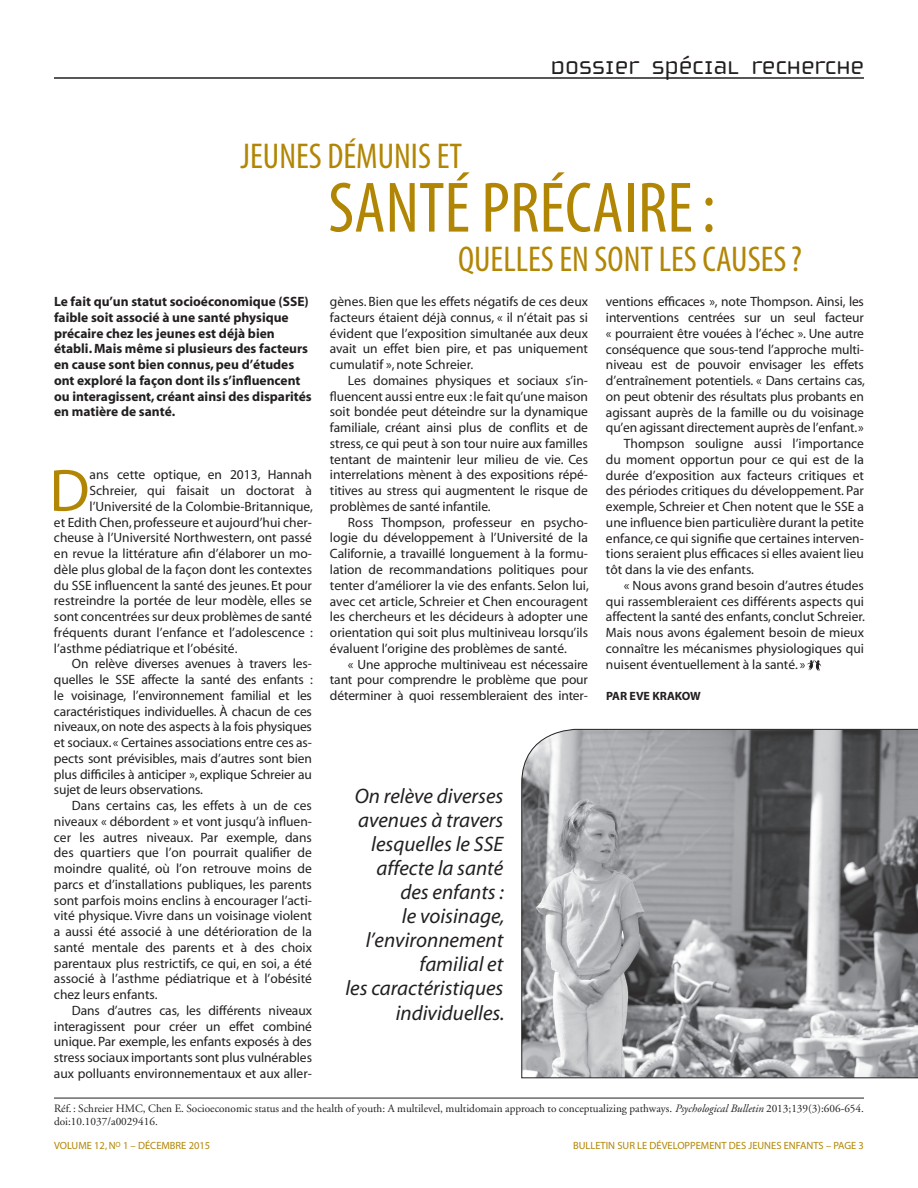
<style>
.page{position:relative;width:918px;height:1188px;background:#fff}
.page>*{position:absolute;margin:0;border:0;box-sizing:border-box;transform-origin:0 0}
.t1{font:condensed 72px "Myriad";color:#b28605}
.t2{font:60.3px "Myriad";color:#b28605}
.t3{font:condensed 36px "Myriad";color:#b28605}
.t4{font:27px "Cholla Unicase";color:#231f20}
.t5{font:italic 21px/24px "Myriad";color:#231f20;text-align:right}
.t6{font:13.5px/15.8px "Myriad";color:#231f20;text-align:justify}
.t7{font:700 13.5px/15.8px "Myriad";color:#231f20}
.t8{font:700 12px "Myriad";color:#231f20}
.t9{font:11.25px/12.8px "Adobe Garamond";color:#231f20}
.t10{font:10.5px "Myriad";color:#b28605}
.s1{font-style:italic}
.s2{font-size:7.5px}
</style>
<div class="page">
<hr style="left:54px;top:77px;width:810px;height:2px;background:#231f20">
<svg style="left:807px;top:660px;width:14px;height:11px"></svg>
<hr style="left:54px;top:1098px;width:810px;height:1px;background:#231f20">
<svg style="left:521px;top:729px;width:397px;height:350px"></svg>
<h3 class="t3" style="left:241px;top:138px;width:223px">JEUNES DÉMUNIS ET</h3>
<h3 class="t4" style="left:551px;top:54px;width:315px">Dossier spécial recherche</h3>
<h1 class="t1" style="left:328px;top:172px;width:389px">SANTÉ PRÉCAIRE:</h1>
<p class="t7" style="left:54px;top:294px;width:259px">Le fait qu’un statut socioéconomique (SSE) faible soit associé à une santé physique précaire chez les jeunes est déjà bien établi. Mais même si plusieurs des facteurs en cause sont bien connus, peu d’études ont exploré la façon dont ils s’influencent ou interagissent, créant ainsi des disparités en matière de santé.</p>
<h2 class="t2" style="left:49px;top:461px;width:42px">D</h2>
<p class="t6" style="left:90px;top:467px;width:224px">ans cette optique, en 2013, Hannah</p>
<p class="t6" style="left:90px;top:483px;width:224px">Schreier, qui faisait un doctorat à</p>
<p class="t6" style="left:90px;top:499px;width:225px">l’Université de la Colombie-Britannique,</p>
<p class="t6" style="left:54px;top:515px;width:259px">et Edith Chen, professeure et aujourd’hui cher-</p>
<p class="t6" style="left:54px;top:530px;width:260px">cheuse à l’Université Northwestern, ont passé</p>
<p class="t6" style="left:54px;top:546px;width:259px">en revue la littérature afin d’élaborer un mo-</p>
<p class="t6" style="left:54px;top:562px;width:260px">dèle plus global de la façon dont les contextes</p>
<p class="t6" style="left:54px;top:578px;width:259px">du SSE influencent la santé des jeunes. Et pour</p>
<p class="t6" style="left:54px;top:593px;width:260px">restreindre la portée de leur modèle, elles se</p>
<p class="t6" style="left:54px;top:609px;width:259px">sont concentrées sur deux problèmes de santé</p>
<p class="t6" style="left:54px;top:625px;width:260px">fréquents durant l’enfance et l’adolescence :</p>
<p class="t6" style="left:54px;top:641px;width:185px">l’asthme pédiatrique et l’obésité.</p>
<p class="t6" style="left:72px;top:657px;width:241px">On relève diverses avenues à travers les-</p>
<p class="t6" style="left:54px;top:672px;width:260px">quelles le SSE affecte la santé des enfants :</p>
<p class="t6" style="left:54px;top:688px;width:260px">le voisinage, l’environnement familial et les</p>
<p class="t6" style="left:54px;top:704px;width:260px">caractéristiques individuelles. À chacun de ces</p>
<p class="t6" style="left:54px;top:720px;width:260px">niveaux, on note des aspects à la fois physiques</p>
<p class="t6" style="left:54px;top:735px;width:259px">et sociaux. « Certaines associations entre ces as-</p>
<p class="t6" style="left:54px;top:751px;width:260px">pects sont prévisibles, mais d’autres sont bien</p>
<p class="t6" style="left:54px;top:767px;width:259px">plus difficiles à anticiper », explique Schreier au</p>
<p class="t6" style="left:54px;top:783px;width:151px">sujet de leurs observations.</p>
<p class="t6" style="left:72px;top:798px;width:241px">Dans certains cas, les effets à un de ces</p>
<p class="t6" style="left:54px;top:814px;width:260px">niveaux « débordent » et vont jusqu’à influen-</p>
<p class="t6" style="left:54px;top:830px;width:259px">cer les autres niveaux. Par exemple, dans</p>
<p class="t6" style="left:54px;top:846px;width:259px">des quartiers que l’on pourrait qualifier de</p>
<p class="t6" style="left:54px;top:861px;width:259px">moindre qualité, où l’on retrouve moins de</p>
<p class="t6" style="left:54px;top:877px;width:260px">parcs et d’installations publiques, les parents</p>
<p class="t6" style="left:54px;top:893px;width:259px">sont parfois moins enclins à encourager l’acti-</p>
<p class="t6" style="left:54px;top:909px;width:260px">vité physique. Vivre dans un voisinage violent</p>
<p class="t6" style="left:54px;top:924px;width:259px">a aussi été associé à une détérioration de la</p>
<p class="t6" style="left:54px;top:940px;width:260px">santé mentale des parents et à des choix</p>
<p class="t6" style="left:54px;top:956px;width:260px">parentaux plus restrictifs, ce qui, en soi, a été</p>
<p class="t6" style="left:54px;top:972px;width:260px">associé à l’asthme pédiatrique et à l’obésité</p>
<p class="t6" style="left:54px;top:987px;width:105px">chez leurs enfants.</p>
<p class="t6" style="left:72px;top:1003px;width:241px">Dans d’autres cas, les différents niveaux</p>
<p class="t6" style="left:54px;top:1019px;width:260px">interagissent pour créer un effet combiné</p>
<p class="t6" style="left:54px;top:1035px;width:259px">unique. Par exemple, les enfants exposés à des</p>
<p class="t6" style="left:54px;top:1050px;width:260px">stress sociaux importants sont plus vulnérables</p>
<p class="t6" style="left:54px;top:1066px;width:259px">aux polluants environnementaux et aux aller-</p>
<h3 class="t3" style="left:458px;top:241px;width:346px">QUELLES EN SONT LES CAUSES?</h3>
<p class="t6" style="left:330px;top:294px;width:260px">gènes. Bien que les effets négatifs de ces deux facteurs étaient déjà connus, « il n’était pas si évident que l’exposition simultanée aux deux avait un effet bien pire, et pas uniquement cumulatif », note Schreier.</p>
<p class="t6" style="left:330px;top:373px;width:260px;text-indent:18px">Les domaines physiques et sociaux s’in&shy;fluencent aussi entre eux : le fait qu’une maison soit bondée peut déteindre sur la dynamique familiale, créant ainsi plus de conflits et de stress, ce qui peut à son tour nuire aux familles tentant de maintenir leur milieu de vie. Ces interrelations mènent à des expositions répé&shy;titives au stress qui augmentent le risque de problèmes de santé infantile.</p>
<p class="t6" style="left:330px;top:515px;width:260px;text-indent:18px">Ross Thompson, professeur en psycho&shy;logie du développement à l’Université de la Californie, a travaillé longuement à la formu&shy;lation de recommandations politiques pour tenter d’améliorer la vie des enfants. Selon lui, avec cet article, Schreier et Chen encouragent les chercheurs et les décideurs à adopter une orientation qui soit plus multiniveau lorsqu’ils évaluent l’origine des problèmes de santé.</p>
<p class="t6" style="left:330px;top:657px;width:260px;text-indent:18px">« Une approche multiniveau est nécessaire tant pour comprendre le problème que pour déterminer à quoi ressembleraient des inter-</p>
<p class="t6" style="left:606px;top:294px;width:260px">ventions efficaces », note Thompson. Ainsi, les</p>
<p class="t6" style="left:606px;top:310px;width:260px">interventions centrées sur un seul facteur</p>
<p class="t6" style="left:606px;top:326px;width:259px">« pourraient être vouées à l’échec ». Une autre</p>
<p class="t6" style="left:606px;top:342px;width:259px">conséquence que sous-tend l’approche multi-</p>
<p class="t6" style="left:606px;top:357px;width:260px">niveau est de pouvoir envisager les effets</p>
<p class="t6" style="left:606px;top:373px;width:260px">d’entraînement potentiels. « Dans certains cas,</p>
<p class="t6" style="left:606px;top:389px;width:259px">on peut obtenir des résultats plus probants en</p>
<p class="t6" style="left:606px;top:405px;width:259px">agissant auprès de la famille ou du voisinage</p>
<p class="t6" style="left:606px;top:421px;width:259px">qu’en agissant directement auprès de l’enfant.»</p>
<p class="t6" style="left:624px;top:436px;width:242px">Thompson souligne aussi l’importance</p>
<p class="t6" style="left:606px;top:452px;width:259px">du moment opportun pour ce qui est de la</p>
<p class="t6" style="left:606px;top:468px;width:260px">durée d’exposition aux facteurs critiques et</p>
<p class="t6" style="left:606px;top:484px;width:259px">des périodes critiques du développement. Par</p>
<p class="t6" style="left:606px;top:499px;width:260px">exemple, Schreier et Chen notent que le SSE a</p>
<p class="t6" style="left:606px;top:515px;width:260px">une influence bien particulière durant la petite</p>
<p class="t6" style="left:606px;top:531px;width:259px">enfance, ce qui signifie que certaines interven-</p>
<p class="t6" style="left:606px;top:547px;width:260px">tions seraient plus efficaces si elles avaient lieu</p>
<p class="t6" style="left:606px;top:562px;width:150px">tôt dans la vie des enfants.</p>
<p class="t6" style="left:624px;top:578px;width:242px">« Nous avons grand besoin d’autres études</p>
<p class="t6" style="left:606px;top:594px;width:259px">qui rassembleraient ces différents aspects qui</p>
<p class="t6" style="left:606px;top:610px;width:260px">affectent la santé des enfants, conclut Schreier.</p>
<p class="t6" style="left:606px;top:625px;width:259px">Mais nous avons également besoin de mieux</p>
<p class="t6" style="left:606px;top:641px;width:260px">connaître les mécanismes physiologiques qui</p>
<p class="t6" style="left:606px;top:657px;width:201px">nuisent éventuellement à la santé. »</p>
<p class="t8" style="left:606px;top:690px;width:96px">PAR EVE KRAKOW</p>
<h3 class="t5" style="left:345px;top:785px;width:161px">On relève diverses avenues à travers lesquelles le SSE affecte la santé des enfants :<br>le voisinage, l’environnement familial et<br>les caractéristiques individuelles.</h3>
<p class="t9" style="left:54px;top:1102px;width:812px">Réf.: Schreier HMC, Chen E. Socioeconomic status and the health of youth: A multilevel, multidomain approach to conceptualizing pathways. <span class="s1">Psychological Bulletin</span> 2013;139(3):606-654. doi:10.1037/a0029416.</p>
<p class="t10" style="left:54px;top:1140px;width:158px">VOLUME 12, N<span class="s2">O</span> 1 – DÉCEMBRE 2015</p>
<p class="t10" style="left:573px;top:1140px;width:292px">BULLETIN SUR LE DÉVELOPPEMENT DES JEUNES ENFANTS – PAGE 3</p>
</div>
